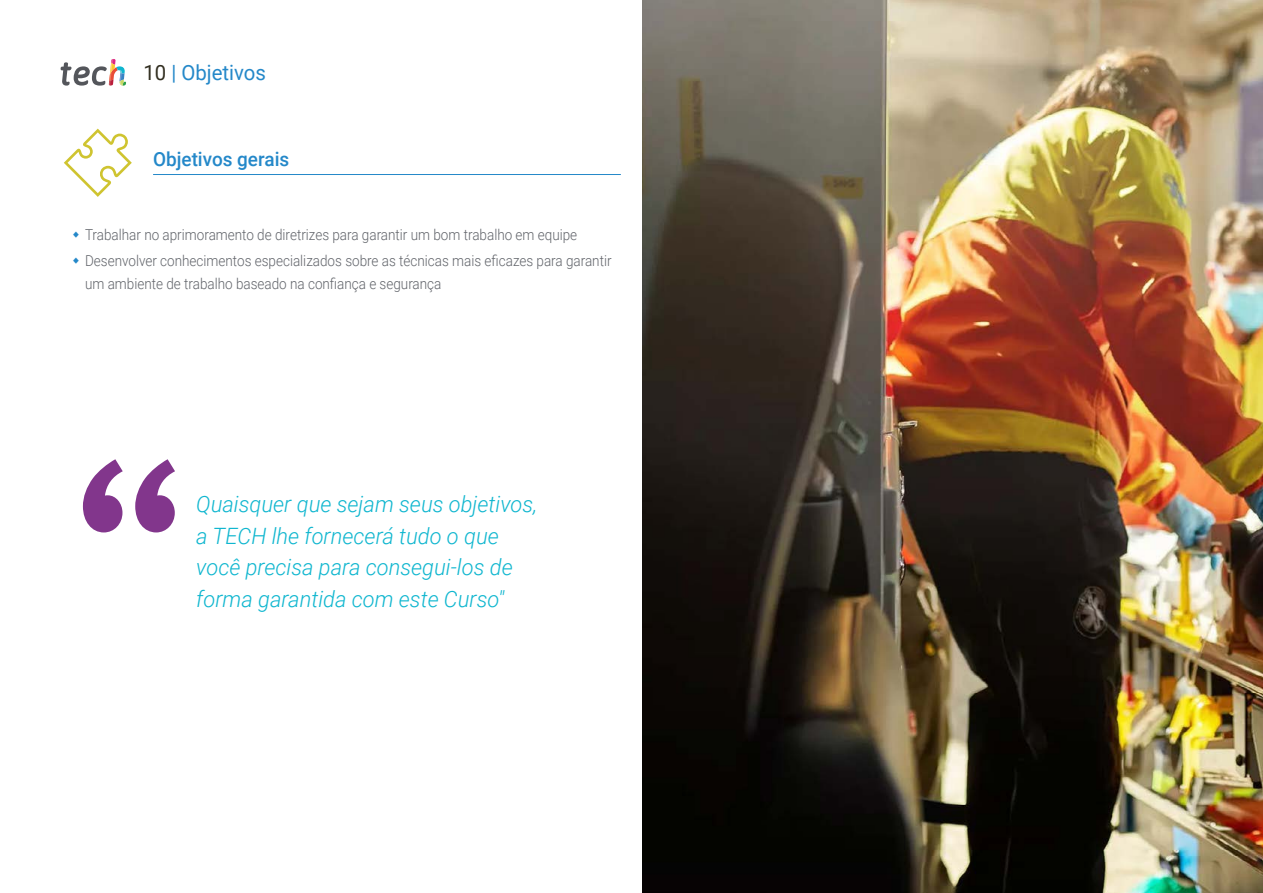
<style>
.page{position:relative;width:1263px;height:893px;background:#fff}
.page>*{position:absolute;margin:0;border:0;box-sizing:border-box;transform-origin:0 0}
.t1{font:italic 300 22.5px/31.5px "Roboto";color:#0fb6cf}
.t2{font:21px "Roboto";color:#2488c9}
.t3{font:500 19.5px "Roboto";color:#2488c9}
.t4{font:300 15px/26.7px "Roboto";color:#61646a;scale:.9 1}
.s1{color:#312e20}
</style>
<div class="page">
<hr style="left:153px;top:174px;width:468px;height:1px;background:#2488c9">
<svg style="left:64px;top:129px;width:68px;height:68px"></svg>
<img style="left:642px;top:0;width:621px;height:893px">
<svg style="left:61px;top:59px;width:65px;height:27px"></svg>
<svg style="left:83px;top:459px;width:92px;height:73px"></svg>
<h2 class="t2" style="left:144px;top:57px;width:124px"><span class="s1">10</span> | Objetivos</h2>
<h3 class="t3" style="left:153px;top:146px;width:138px">Objetivos gerais</h3>
<p class="t4" style="left:85px;top:220px;width:587px">Trabalhar no aprimoramento de diretrizes para garantir um bom trabalho em equipe<br>Desenvolver conhecimentos especializados sobre as técnicas mais eficazes para garantir</p>
<p class="t4" style="left:85px;top:270px;width:397px">um ambiente de trabalho baseado na confiança e segurança</p>
<h1 class="t1" style="left:196px;top:488px;width:343px">Quaisquer que sejam seus objetivos, a TECH lhe fornecerá tudo o que você precisa para consegui-los de forma garantida com este Curso"</h1>
</div>
